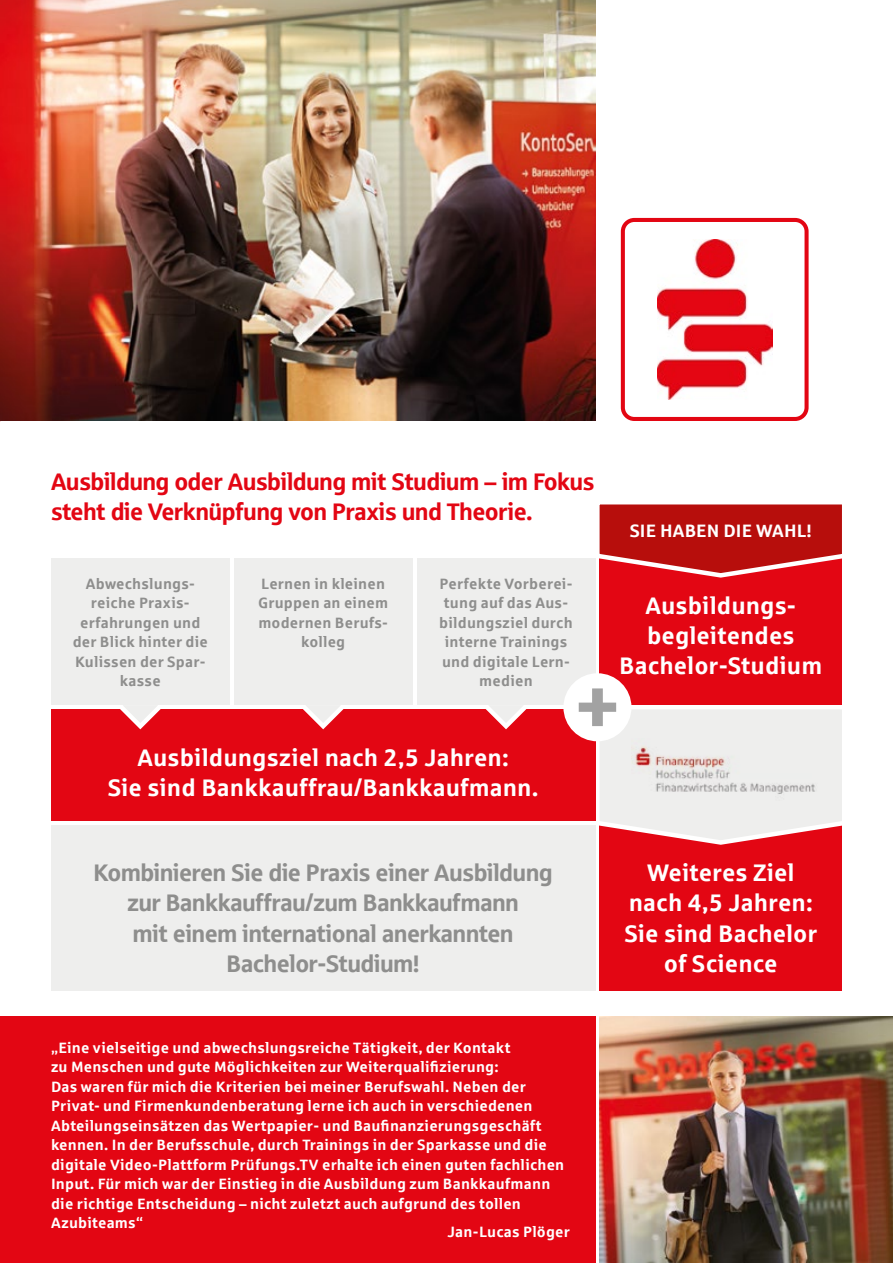
<style>
.page{position:relative;width:893px;height:1263px;background:#fff}
.page>*{position:absolute;margin:0;border:0;box-sizing:border-box;transform-origin:0 0}
.t1{font:700 24px/30px "Sparkasse Rg";color:#fff;text-align:center}
.t2{font:24px/30px "Sparkasse Head";color:#8e8e8d;text-align:center}
.t3{font:24px/30px "Sparkasse Head";color:#e30613}
.t4{font:700 18px "Sparkasse Rg";color:#fff}
.t5{font:700 15px/19.5px "Sparkasse Rg";letter-spacing:.015em;color:#fff}
.t6{font:700 15px/19.5px "Sparkasse Rg";letter-spacing:.015em;color:#8e8e8d;text-align:center}
</style>
<div class="page">
<div style="left:600px;top:825px;width:242px;height:166px;background:#e30613"></div>
<div style="left:600px;top:558px;width:242px;height:147px;background:#e30613"></div>
<svg style="left:595px;top:504px;width:247px;height:76px"></svg>
<div style="left:51px;top:709px;width:544px;height:112px;background:#e30613"></div>
<img style="left:657px;top:239px;width:115px;height:160px">
<div style="left:621px;top:218px;width:188px;height:203px;border:4px solid #e30613;border-radius:11px"></div>
<img style="left:600px;top:1016px;width:293px;height:247px">
<img style="left:0;top:0;width:595px;height:421px">
<div style="left:0;top:1016px;width:595px;height:247px;background:#e30613"></div>
<svg style="left:120px;top:705px;width:41px;height:25px"></svg>
<svg style="left:303px;top:705px;width:41px;height:25px"></svg>
<svg style="left:485px;top:705px;width:42px;height:25px"></svg>
<div style="left:51px;top:558px;width:179px;height:147px;background:#eeeeed"></div>
<div style="left:234px;top:558px;width:178px;height:147px;background:#eeeeed"></div>
<div style="left:417px;top:558px;width:178px;height:147px;background:#eeeeed"></div>
<div style="left:563px;top:673px;width:68px;height:68px;background:#fff;border-radius:50%"></div>
<svg style="left:579px;top:688px;width:263px;height:160px"></svg>
<div style="left:51px;top:825px;width:544px;height:166px;background:#eeeeed"></div>
<h1 class="t3" style="left:51px;top:466px;width:545px">Ausbildung oder Ausbildung mit Studium – im Fokus steht die Verknüpfung von Praxis und Theorie.</h1>
<p class="t6" style="left:73px;top:573px;width:137px">Abwechslungs&shy;reiche Praxis&shy;erfahrungen und der Blick hinter die<br>Kulissen der Spar&shy;kasse</p>
<p class="t6" style="left:258px;top:573px;width:132px">Lernen in kleinen<br>Gruppen an einem modernen Berufs&shy;kolleg</p>
<p class="t6" style="left:439px;top:573px;width:135px">Perfekte Vorberei&shy;tung auf das Aus&shy;bildungsziel durch interne Trainings und digitale Lern&shy;medien</p>
<h1 class="t1" style="left:108px;top:741px;width:433px">Ausbildungsziel nach 2,5 Jahren:<br>Sie sind Bankkauffrau/Bankkaufmann.</h1>
<h1 class="t2" style="left:94px;top:857px;width:460px">Kombinieren Sie die Praxis einer Ausbildung zur Bankkauffrau/zum Bankkaufmann<br>mit einem international anerkannten Bachelor-Studium!</h1>
<p class="t4" style="left:630px;top:519px;width:184px">SIE HABEN DIE WAHL!</p>
<h1 class="t1" style="left:619px;top:590px;width:205px">Ausbildungs&shy;begleitendes<br>Bachelor-Studium</h1>
<h1 class="t1" style="left:624px;top:857px;width:194px">Weiteres Ziel nach 4,5 Jahren:<br>Sie sind Bachelor of Science</h1>
<p class="t5" style="left:51px;top:1037px;width:515px">„Eine vielseitige und abwechslungsreiche Tätigkeit, der Kontakt<br>zu Menschen und gute Möglichkeiten zur Weiterqualifizierung:<br>Das waren für mich die Kriterien bei meiner Berufswahl. Neben der Privat- und Firmenkundenberatung lerne ich auch in verschiedenen Abteilungseinsätzen das Wertpapier- und Baufinanzierungsgeschäft kennen. In der Berufsschule, durch Trainings in der Sparkasse und die digitale Video-Plattform Prüfungs.TV erhalte ich einen guten fachlichen Input. Für mich war der Einstieg in die Ausbildung zum Bankkaufmann die richtige Entscheidung – nicht zuletzt auch aufgrund des tollen Azubiteams“</p>
<p class="t5" style="left:447px;top:1222px;width:124px">Jan-Lucas Plöger</p>
</div>
